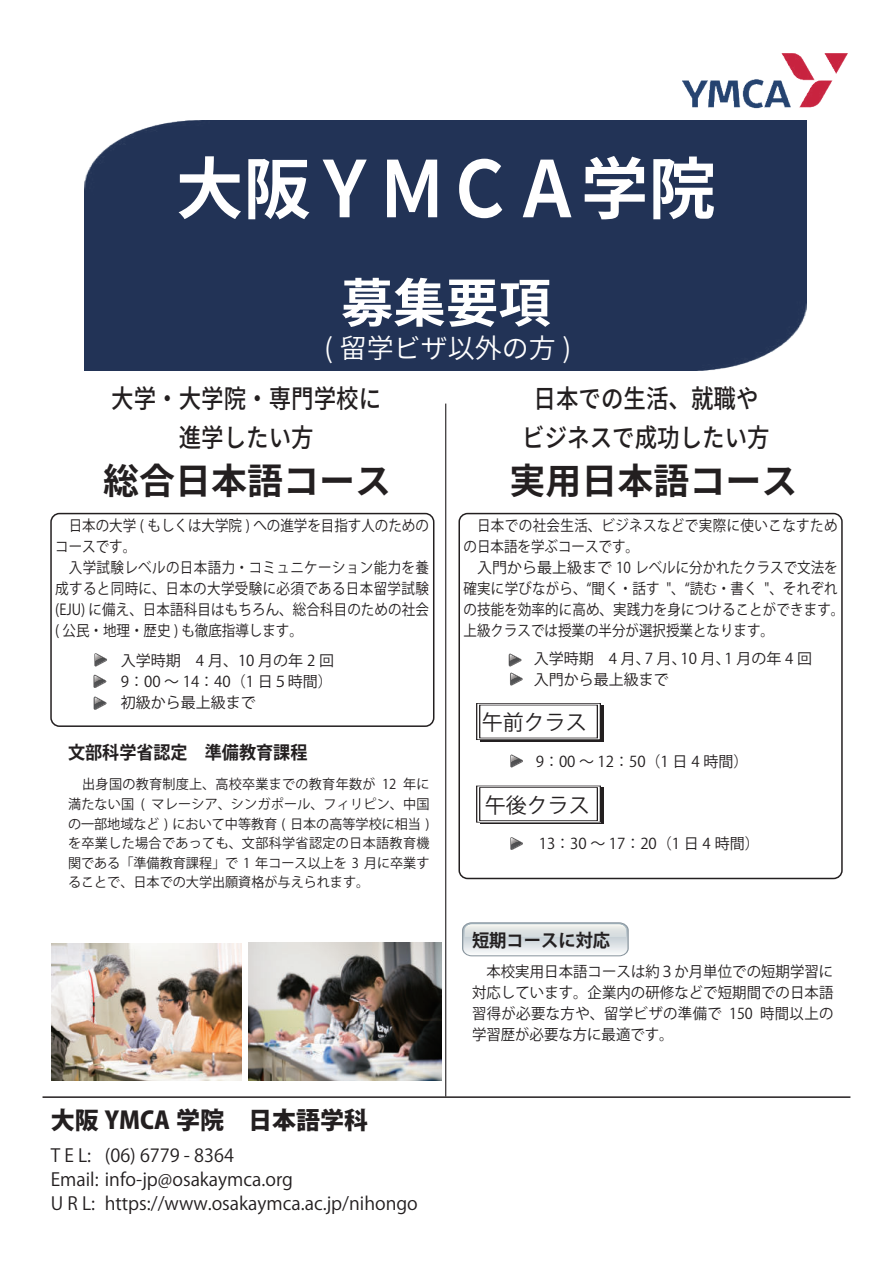
<style>
.page{position:relative;width:893px;height:1263px;background:#fff}
.page>*{position:absolute;margin:0;border:0;box-sizing:border-box;transform-origin:0 0}
.t1{font:700 67.5px "Source Han Sans JP";color:#fff}
.t2{font:700 52.5px "Source Han Sans JP";color:#fff}
.t3{font:700 36px "Source Han Sans JP";color:#231f20}
.t4{font:27px "Source Han Sans JP";color:#fff}
.t5{font:500 25.8px/39.5px "Source Han Sans JP";color:#231f20;text-align:center;scale:.87 1}
.t6{font:800 24px "Koz Go Pro";color:#231f20}
.t7{font:21px "Koz Go Pro";color:#231f20}
.t8{font:18px/24px "Koz Go Pro";color:#231f20}
.t9{font:700 18px "Koz Go Pro";color:#231f20;scale:.95 1}
.t10{font:700 18px "Koz Go Pro";color:#231f20;scale:.96 1}
.t11{font:15px/21px "Koz Go Pro";letter-spacing:.005em;color:#231f20}
.t12{font:15px/21px "Koz Go Pro";letter-spacing:.005em;color:#231f20;scale:.9 1}
.t13{font:15px/21px "Koz Go Pro";letter-spacing:.005em;color:#231f20;text-align:justify;scale:.96 1}
.t14{font:15px/21px "Koz Go Pro";letter-spacing:.03em;color:#231f20;scale:.9 1}
.t15{font:13.5px/19.6px "Koz Go Pro";color:#231f20;text-align:justify}
.s1{font-size:77.7px}
</style>
<div class="page">
<img style="left:51px;top:943px;width:190px;height:137px">
<img style="left:248px;top:943px;width:193px;height:137px">
<svg style="left:480px;top:705px;width:124px;height:36px"></svg>
<div style="left:480px;top:705px;width:117px;height:33px;background:#fff"></div>
<div style="left:50px;top:513px;width:384px;height:214px;border:2px solid #231f20;border-radius:9px"></div>
<div style="left:458px;top:513px;width:385px;height:366px;border:2px solid #231f20;border-radius:8px"></div>
<svg style="left:462px;top:922px;width:167px;height:34px;background:#dadfe1"></svg>
<svg style="left:480px;top:788px;width:124px;height:36px"></svg>
<div style="left:480px;top:788px;width:117px;height:32px;background:#fff"></div>
<hr style="left:445px;top:404px;width:1px;height:692px;background:#231f20">
<hr style="left:43px;top:1096px;width:807px;height:2px;background:#231f20">
<svg style="left:94px;top:653px;width:13px;height:13px"></svg>
<svg style="left:94px;top:675px;width:12px;height:13px"></svg>
<svg style="left:509px;top:654px;width:12px;height:12px"></svg>
<svg style="left:510px;top:673px;width:13px;height:12px"></svg>
<svg style="left:510px;top:837px;width:13px;height:13px"></svg>
<svg style="left:510px;top:755px;width:13px;height:12px"></svg>
<img style="left:682px;top:53px;width:166px;height:56px">
<svg style="left:94px;top:697px;width:12px;height:13px"></svg>
<div style="left:85px;top:120px;width:721px;height:250px;background:#223356"></div>
<h1 class="t1" style="left:176px;top:151px;width:541px">大阪<span class="s1">ＹＭＣＡ</span>学院</h1>
<h2 class="t2" style="left:341px;top:273px;width:211px">募集要項</h2>
<h3 class="t4" style="left:324px;top:332px;width:249px">( 留学ビザ以外の方 )</h3>
<h3 class="t5" style="left:111px;top:379px;width:312px">大学・大学院・専門学校に進学したい方</h3>
<h3 class="t5" style="left:522px;top:379px;width:286px">日本での生活、就職やビジネスで成功したい方</h3>
<h3 class="t3" style="left:103px;top:461px;width:289px">総合日本語コース</h3>
<h3 class="t3" style="left:509px;top:461px;width:289px">実用日本語コース</h3>
<p class="t14" style="left:463px;top:515px;width:417px">　日本での社会生活、ビジネスなどで実際に使いこなすための日本語を学ぶコースです。</p>
<p class="t11" style="left:463px;top:557px;width:382px;text-indent:14px">入門から最上級まで 10 レベルに分かれたクラスで文法を確実に学びながら、“聞く・話す "、“読む・書く "、それぞれの技能を効率的に高め、実践力を身につけることができます。上級クラスでは授業の半分が選択授業となります。</p>
<p class="t12" style="left:55px;top:515px;width:417px">　日本の大学 ( もしくは大学院 ) への進学を目指す人のためのコースです。<br>　入学試験レベルの日本語力・コミュニケーション能力を養成すると同時に、日本の大学受験に必須である日本留学試験(EJU) に備え、日本語科目はもちろん、総合科目のための社会( 公民・地理・歴史 ) も徹底指導します。</p>
<p class="t11" style="left:121px;top:651px;width:215px;text-align:justify">入学時期　4 月、10 月の年 2 回9：00 ～ 14：40（1 日５時間）初級から最上級まで</p>
<p class="t9" style="left:68px;top:741px;width:253px">文部科学省認定　準備教育課程</p>
<p class="t15" style="left:68px;top:774px;width:363px;text-indent:14px">出身国の教育制度上、高校卒業までの教育年数が 12 年に満たない国 ( マレーシア、シンガポール、フィリピン、中国の一部地域など ) において中等教育 ( 日本の高等学校に相当 )を卒業した場合であっても、文部科学省認定の日本語教育機関である「準備教育課程」で 1 年コース以上を 3 月に卒業することで、日本での大学出願資格が与えられます。</p>
<p class="t11" style="left:534px;top:648px;width:280px">入学時期　4 月、7 月、10 月、1 月の年 4 回入門から最上級まで</p>
<h3 class="t7" style="left:482px;top:709px;width:106px">午前クラス</h3>
<p class="t11" style="left:536px;top:751px;width:214px">9：00 ～ 12：50（1 日 4 時間）</p>
<h3 class="t7" style="left:485px;top:791px;width:106px">午後クラス</h3>
<p class="t11" style="left:539px;top:834px;width:222px">13：30 ～ 17：20（1 日 4 時間）</p>
<h3 class="t6" style="left:51px;top:1105px;width:319px">大阪 YMCA 学院　日本語学科</h3>
<p class="t8" style="left:51px;top:1143px;width:369px">T E L: (06) 6779 - 8364<br>Email: info-jp@osakaymca.org<br>U R L: https://www.osakaymca.ac.jp/nihongo</p>
<p class="t10" style="left:472px;top:928px;width:146px">短期コースに対応</p>
<p class="t13" style="left:472px;top:961px;width:378px">　本校実用日本語コースは約３か月単位での短期学習に対応しています。企業内の研修などで短期間での日本語習得が必要な方や、留学ビザの準備で 150 時間以上の学習歴が必要な方に最適です。</p>
</div>
